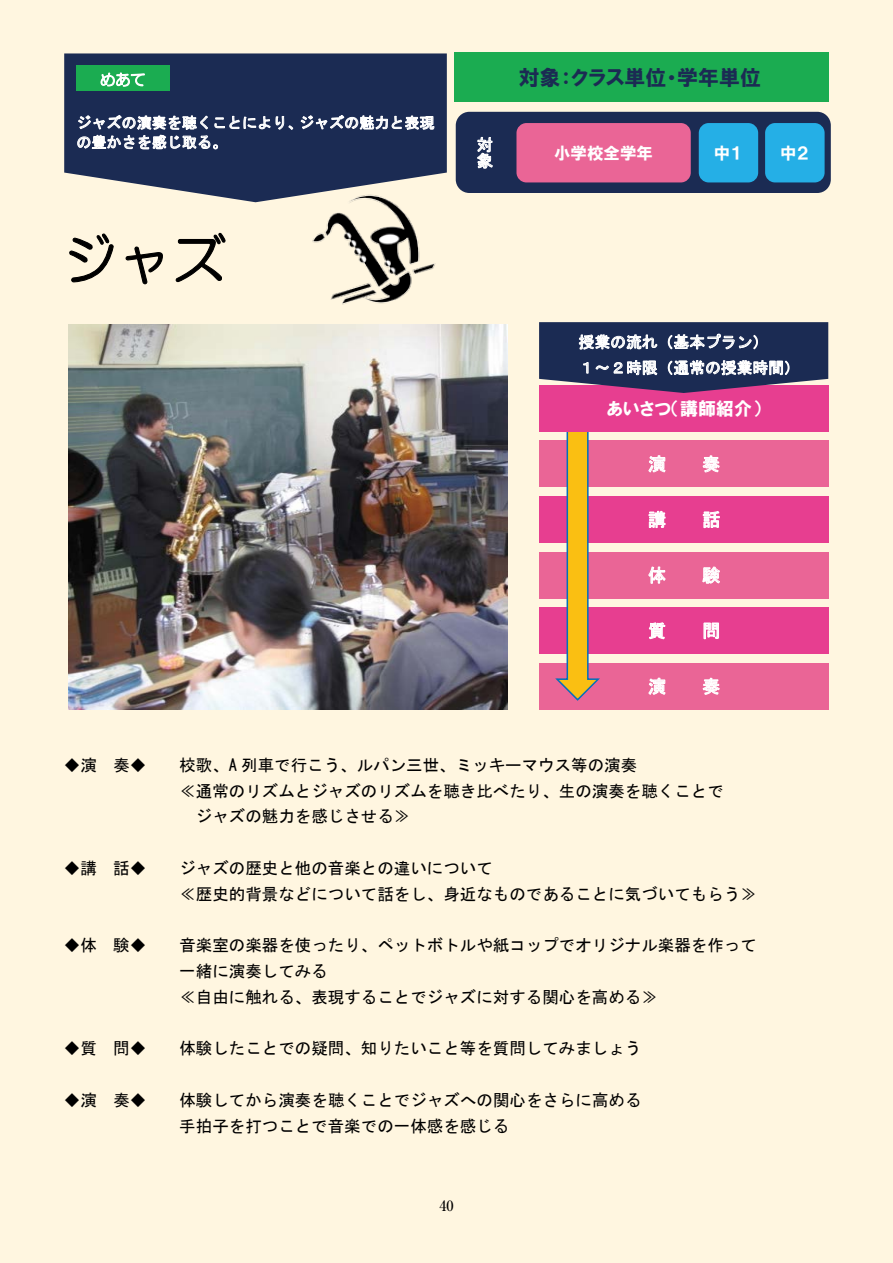
<style>
.page{position:relative;width:893px;height:1263px;background:#fff6e0}
.page>*{position:absolute;margin:0;border:0;box-sizing:border-box;transform-origin:0 0}
.t1{font:54px "HG Maru Gothic MPRO";color:#000}
.t2{font:21px "HGP Soei Kakugothic UB";color:#1b2b53}
.t3{font:18px "MS Gothic";color:#fff}
.t4{font:18px "HGP Soei Kakugothic UB";color:#fff}
.t5{font:16.5px/25.8px "MS Gothic";color:#000}
.t6{font:16.5px "HGP Soei Kakugothic UB";color:#fff}
.t7{font:16.5px/16.4px "MS Gothic";color:#fff}
.t8{font:15.75px/25.8px "MS Gothic";letter-spacing:.005em;color:#fff}
.t9{font:15.75px "Century";color:#000}
.t10{font:15px/19.5px "MS Gothic";color:#fff}
.t11{font:500 14.25px "Ryumin Pr 6";color:#000}
</style>
<div class="page">
<img style="left:69px;top:324px;width:439px;height:386px">
<div style="left:540px;top:441px;width:289px;height:46px;background:#ea6596"></div>
<svg style="left:648px;top:455px;width:18px;height:17px"></svg>
<svg style="left:703px;top:455px;width:17px;height:17px"></svg>
<div style="left:540px;top:496px;width:289px;height:47px;background:#e73e90"></div>
<svg style="left:649px;top:511px;width:16px;height:17px"></svg>
<svg style="left:703px;top:511px;width:17px;height:17px"></svg>
<div style="left:540px;top:552px;width:289px;height:46px;background:#ea6596"></div>
<svg style="left:648px;top:566px;width:18px;height:17px"></svg>
<svg style="left:702px;top:567px;width:18px;height:32px"></svg>
<div style="left:455px;top:52px;width:374px;height:50px;background:#1bac51"></div>
<div style="left:540px;top:607px;width:289px;height:47px;background:#e73e90"></div>
<svg style="left:649px;top:622px;width:16px;height:17px"></svg>
<svg style="left:704px;top:623px;width:15px;height:16px"></svg>
<svg style="left:64px;top:53px;width:383px;height:149px;background:#303d60"></svg>
<svg style="left:301px;top:115px;width:133px;height:20px;background:#5f6a86"></svg>
<svg style="left:77px;top:115px;width:216px;height:35px;background:#56627f"></svg>
<div style="left:456px;top:112px;width:375px;height:81px;background:#1b2b53;border-radius:14px"></div>
<svg style="left:477px;top:137px;width:16px;height:31px"></svg>
<div style="left:516px;top:123px;width:175px;height:59px;background:#ea6596;border-radius:10px"></div>
<div style="left:699px;top:123px;width:59px;height:59px;background:#25afe6;border-radius:10px"></div>
<div style="left:765px;top:123px;width:60px;height:59px;background:#25afe6;border-radius:10px"></div>
<svg style="left:69px;top:234px;width:44px;height:49px"></svg>
<svg style="left:125px;top:246px;width:38px;height:39px"></svg>
<svg style="left:175px;top:233px;width:51px;height:49px"></svg>
<div style="left:540px;top:663px;width:289px;height:47px;background:#ea6596"></div>
<svg style="left:648px;top:678px;width:18px;height:17px"></svg>
<svg style="left:703px;top:678px;width:17px;height:17px"></svg>
<div style="left:76px;top:65px;width:94px;height:26px;background:#1bac51"></div>
<svg style="left:101px;top:72px;width:44px;height:15px"></svg>
<svg style="left:555px;top:432px;width:45px;height:269px"></svg>
<div style="left:540px;top:385px;width:289px;height:47px;background:#e73e90"></div>
<svg style="left:539px;top:322px;width:289px;height:71px;background:#4b496f"></svg>
<img style="left:304px;top:187px;width:137px;height:118px">
<p class="t10" style="left:76px;top:113px;width:360px">ジャズの演奏を聴くことにより、ジャズの魅力と表現の豊かさを感じ取る。</p>
<h1 class="t1" style="left:63px;top:233px;width:164px">ジャズ</h1>
<p class="t2" style="left:519px;top:67px;width:244px">対象：クラス単位・学年単位</p>
<p class="t7" style="left:477px;top:137px;width:17px">対象</p>
<p class="t6" style="left:554px;top:144px;width:100px">小学校全学年</p>
<p class="t6" style="left:714px;top:144px;width:30px">中１</p>
<p class="t6" style="left:780px;top:144px;width:30px">中２</p>
<p class="t8" style="left:579px;top:329px;width:223px">授業の流れ（基本プラン）<br>１～２時限（通常の授業時間）</p>
<p class="t4" style="left:607px;top:399px;width:156px">あいさつ（講師紹介）</p>
<p class="t3" style="left:648px;top:455px;width:19px">演</p>
<p class="t3" style="left:702px;top:455px;width:19px">奏</p>
<p class="t3" style="left:648px;top:510px;width:19px">講</p>
<p class="t3" style="left:702px;top:510px;width:19px">話</p>
<p class="t3" style="left:648px;top:566px;width:19px">体</p>
<p class="t3" style="left:702px;top:566px;width:19px">験</p>
<p class="t3" style="left:648px;top:622px;width:19px">質</p>
<p class="t3" style="left:702px;top:622px;width:19px">問</p>
<p class="t3" style="left:648px;top:677px;width:19px">演</p>
<p class="t3" style="left:702px;top:677px;width:19px">奏</p>
<p class="t5" style="left:64px;top:752px;width:84px">◆演 奏◆</p>
<p class="t5" style="left:179px;top:752px;width:459px">校歌、A 列車で行こう、ルパン三世、ミッキーマウス等の演奏</p>
<p class="t5" style="left:179px;top:778px;width:546px">≪通常のリズムとジャズのリズムを聴き比べたり、生の演奏を聴くことで</p>
<p class="t5" style="left:196px;top:803px;width:216px">ジャズの魅力を感じさせる≫</p>
<p class="t5" style="left:64px;top:855px;width:84px">◆講 話◆</p>
<p class="t5" style="left:179px;top:855px;width:579px">ジャズの歴史と他の音楽との違いについて<br>≪歴史的背景などについて話をし、身近なものであることに気づいてもらう≫</p>
<p class="t5" style="left:64px;top:932px;width:84px">◆体 験◆</p>
<p class="t5" style="left:179px;top:932px;width:579px">音楽室の楽器を使ったり、ペットボトルや紙コップでオリジナル楽器を作って一緒に演奏してみる<br>≪自由に触れる、表現することでジャズに対する関心を高める≫</p>
<p class="t5" style="left:64px;top:1035px;width:84px">◆質 問◆</p>
<p class="t5" style="left:179px;top:1035px;width:463px">体験したことでの疑問、知りたいこと等を質問してみましょう</p>
<p class="t5" style="left:64px;top:1087px;width:84px">◆演 奏◆</p>
<p class="t5" style="left:179px;top:1087px;width:464px">体験してから演奏を聴くことでジャズへの関心をさらに高める手拍子を打つことで音楽での一体感を感じる</p>
<p class="t5" style="left:212px;top:752px;width:18px">，</p>
<p class="t9" style="left:438px;top:1192px;width:19px">40</p>
<p class="t11" style="left:439px;top:1194px;width:16px">40</p>
</div>
